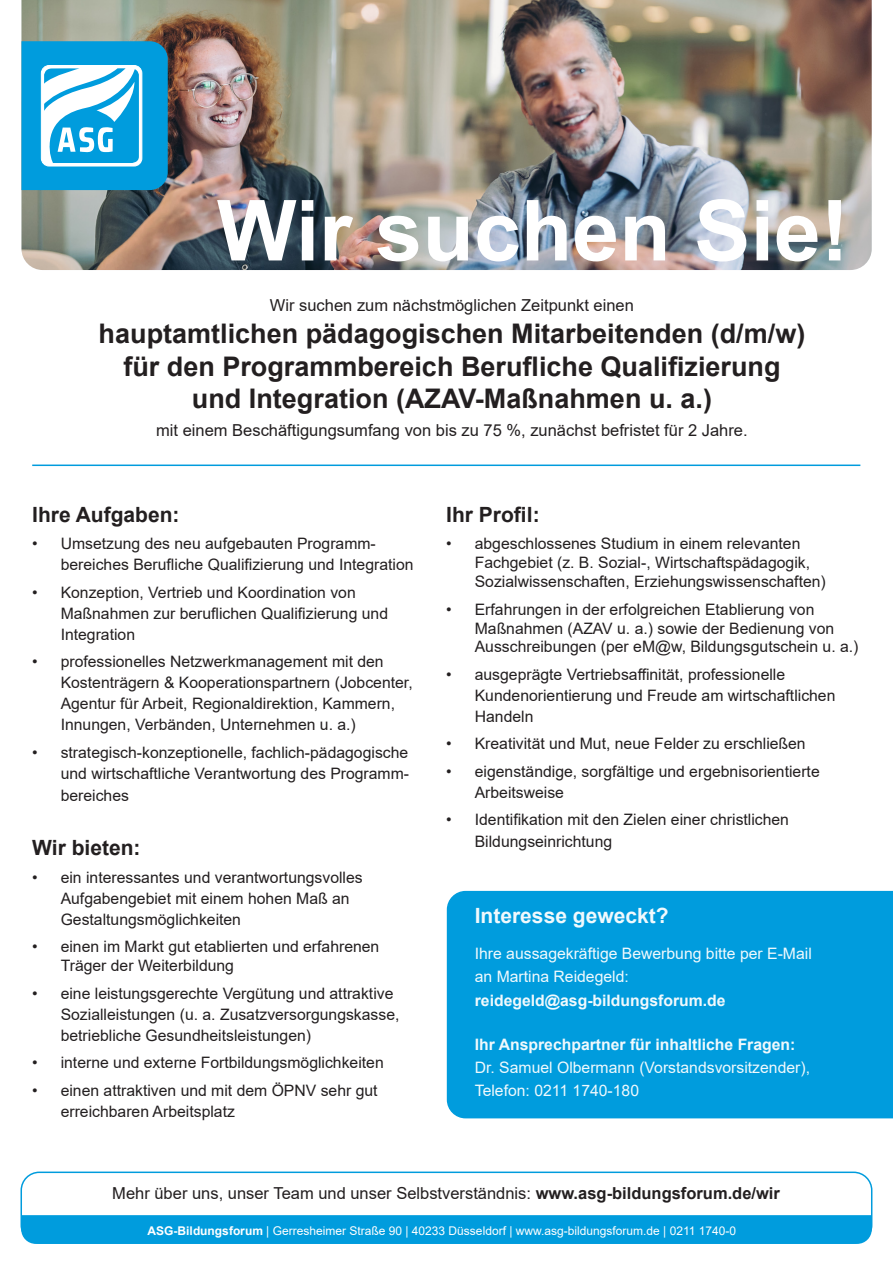
<style>
.page{position:relative;width:893px;height:1263px;background:#fff}
.page>*{position:absolute;margin:0;border:0;box-sizing:border-box;transform-origin:0 0}
.t1{font:700 84.3px "Arial";color:#fff}
.t2{font:700 27px/32.4px "Arial";color:#231f20;text-align:center}
.t3{font:700 21px "Arial";color:#231f20}
.t4{font:700 21px "Arial";color:#f0f9fd}
.t5{font:16.5px "Arial";color:#231f20}
.t6{font:15.75px/21px "Arial";color:#231f20}
.t7{font:15.75px/23.1px "Arial";color:#f0f9fd}
.t8{font:700 15.75px "Arial";color:#f0f9fd}
.t9{font:12px "Arial";color:#fff}
.s1{font-weight:700}
</style>
<div class="page">
<img style="left:21px;top:0;width:851px;height:270px">
<div style="left:447px;top:891px;width:446px;height:227px;background:#009cdd"></div>
<div style="left:21px;top:1171px;width:851px;height:73px;border:2px solid #009cdd;border-radius:18px"></div>
<div style="left:21px;top:1215px;width:851px;height:29px;background:#009cdd"></div>
<svg style="left:21px;top:41px;width:147px;height:149px"></svg>
<hr style="left:32px;top:464px;width:828px;height:2px;background:#009cdd">
<h1 class="t1" style="left:217px;top:171px;width:634px">Wir suchen Sie!</h1>
<p class="t5" style="left:270px;top:294px;width:366px">Wir suchen zum nächstmöglichen Zeitpunkt einen</p>
<h2 class="t2" style="left:99px;top:318px;width:708px">hauptamtlichen pädagogischen Mitarbeitenden (d/m/w) für den Programmbereich Berufliche Qualifizierung und Integration (AZAV-Maßnahmen u. a.)</h2>
<p class="t5" style="left:156px;top:419px;width:593px">mit einem Beschäftigungsumfang von bis zu 75 %, zunächst befristet für 2 Jahre.</p>
<h3 class="t3" style="left:32px;top:500px;width:149px">Ihre Aufgaben:</h3>
<p class="t6" style="left:61px;top:533px;width:354px;text-indent:-28px">• Umsetzung des neu aufgebauten Programm&shy;bereiches Berufliche Qualifizierung und Integration</p>
<p class="t6" style="left:61px;top:582px;width:329px;text-indent:-28px">• Konzeption, Vertrieb und Koordination von<br>Maßnahmen zur beruflichen Qualifizierung und<br>Integration</p>
<p class="t6" style="left:61px;top:651px;width:353px;text-indent:-28px">• professionelles Netzwerkmanagement mit den Kostenträgern &amp; Kooperationspartnern (Jobcenter, Agentur für Arbeit, Regionaldirektion, Kammern, Innungen, Verbänden, Unternehmen u. a.)</p>
<p class="t6" style="left:61px;top:741px;width:350px;line-height:21.5px;text-align:justify;text-indent:-28px">• strategisch-konzeptionelle, fachlich-pädagogische und wirtschaftliche Verantwortung des Programm&shy;bereiches</p>
<h3 class="t3" style="left:32px;top:833px;width:110px">Wir bieten:</h3>
<p class="t6" style="left:61px;top:867px;width:304px;text-indent:-28px">• ein interessantes und verantwortungsvolles<br>Aufgabengebiet mit einem hohen Maß an<br>Gestaltungsmöglichkeiten</p>
<p class="t6" style="left:61px;top:937px;width:320px;line-height:18.9px;text-indent:-28px">• einen im Markt gut etablierten und erfahrenen<br>Träger der Weiterbildung</p>
<p class="t6" style="left:61px;top:982px;width:340px;text-indent:-28px">• eine leistungsgerechte Vergütung und attraktive<br>Sozialleistungen (u. a. Zusatzversorgungskasse, betriebliche Gesundheitsleistungen)</p>
<p class="t6" style="left:32px;top:1052px;width:353px">• interne und externe Fortbildungsmöglichkeiten</p>
<p class="t6" style="left:61px;top:1079px;width:318px;line-height:21.9px;text-indent:-28px">• einen attraktiven und mit dem ÖPNV sehr gut erreichbaren Arbeitsplatz</p>
<h3 class="t3" style="left:446px;top:500px;width:95px">Ihr Profil:</h3>
<p class="t6" style="left:475px;top:534px;width:353px;line-height:18.9px;text-indent:-28px">• abgeschlossenes Studium in einem relevanten<br>Fachgebiet (z. B. Sozial-, Wirtschaftspädagogik,<br>Sozialwissenschaften, Erziehungswissenschaften)</p>
<p class="t6" style="left:475px;top:600px;width:385px;line-height:18.9px;text-indent:-28px">• Erfahrungen in der erfolgreichen Etablierung von<br>Maßnahmen (AZAV u. a.) sowie der Bedienung von<br>Ausschreibungen (per eM@w, Bildungsgutschein u. a.)</p>
<p class="t6" style="left:475px;top:664px;width:362px;text-indent:-28px">• ausgeprägte Vertriebsaffinität, professionelle<br>Kundenorientierung und Freude am wirtschaftlichen<br>Handeln</p>
<p class="t6" style="left:446px;top:733px;width:361px">• Kreativität und Mut, neue Felder zu erschließen</p>
<p class="t6" style="left:475px;top:761px;width:346px;text-indent:-28px">• eigenständige, sorgfältige und ergebnisorientierte<br>Arbeitsweise</p>
<p class="t6" style="left:475px;top:809px;width:316px;line-height:21.9px;text-indent:-28px">• Identifikation mit den Zielen einer christlichen<br>Bildungseinrichtung</p>
<h3 class="t4" style="left:475px;top:901px;width:195px">Interesse geweckt?</h3>
<p class="t7" style="left:475px;top:942px;width:339px">Ihre aussagekräftige Bewerbung bitte per E-Mail an Martina Reidegeld:</p>
<p class="t8" style="left:475px;top:989px;width:252px">reidegeld@asg-bildungsforum.de</p>
<p class="t8" style="left:475px;top:1033px;width:322px">Ihr Ansprechpartner für inhaltliche Fragen:</p>
<p class="t7" style="left:475px;top:1056px;width:337px">Dr. Samuel Olbermann (Vorstandsvorsitzender),<br>Telefon: 0211 1740-180</p>
<p class="t5" style="left:112px;top:1182px;width:669px">Mehr über uns, unser Team und unser Selbstverständnis: <span class="s1">www.asg-bildungsforum.de/wir</span></p>
<p class="t9" style="left:148px;top:1222px;width:590px"><span class="s1">ASG-Bildungsforum</span> | Gerresheimer Straße 90 | 40233 Düsseldorf | www.asg-bildungsforum.de | 0211 1740-0</p>
</div>
